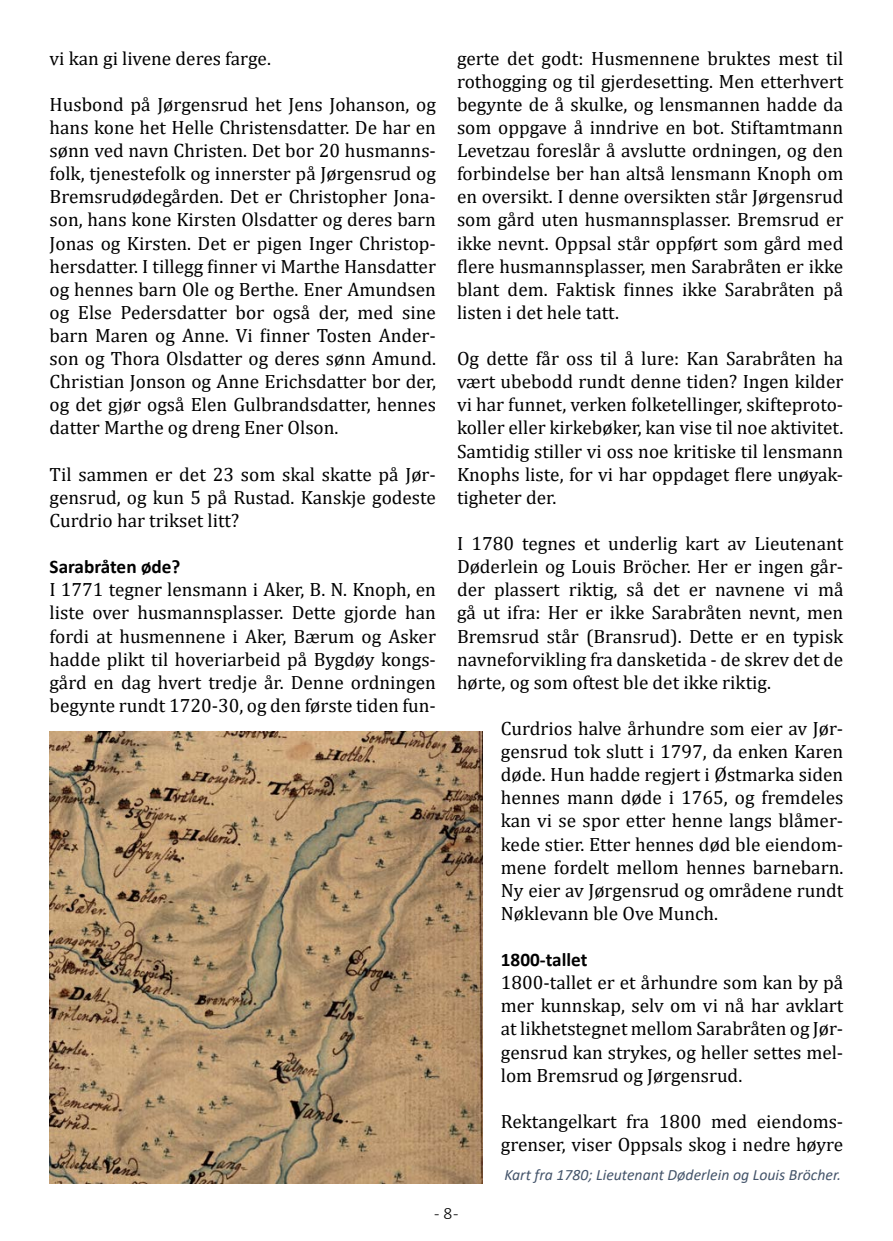
<style>
.page{position:relative;width:893px;height:1241px;background:#fff}
.page>*{position:absolute;margin:0;border:0;box-sizing:border-box;transform-origin:0 0}
.t1{font:19.25px/23.1px "Cambria";color:#000;text-align:justify}
.t2{font:700 19.25px "Calibri";color:#000}
.t3{font:300 17.5px "Calibri";color:#000}
.t4{font:italic 15.75px "Calibri";color:#44546a}
</style>
<div class="page">
<img style="left:50px;top:731px;width:433px;height:452px">
<p class="t1" style="left:50px;top:46px;width:223px">vi kan gi livene deres farge.</p>
<p class="t1" style="left:50px;top:93px;width:388px">Husbond på Jørgensrud het Jens Johanson, og hans kone het Helle Christensdatter. De har en sønn ved navn Christen. Det bor 20 husmanns&shy;folk, tjenestefolk og innerster på Jørgensrud og Bremsrudødegården. Det er Christopher Jona&shy;son, hans kone Kirsten Olsdatter og deres barn Jonas og Kirsten. Det er pigen Inger Christop&shy;hersdatter. I tillegg finner vi Marthe Hansdatter og hennes barn Ole og Berthe. Ener Amundsen og Else Pedersdatter bor også der, med sine barn Maren og Anne. Vi finner Tosten Ander&shy;son og Thora Olsdatter og deres sønn Amund.<br>Christian Jonson og Anne Erichsdatter bor der, og det gjør også Elen Gulbrandsdatter, hennes datter Marthe og dreng Ener Olson.</p>
<p class="t1" style="left:50px;top:462px;width:388px">Til sammen er det 23 som skal skatte på Jør&shy;gensrud, og kun 5 på Rustad. Kanskje godeste Curdrio har trikset litt?</p>
<p class="t2" style="left:50px;top:553px;width:132px">Sarabråten øde?</p>
<p class="t1" style="left:50px;top:578px;width:388px">I 1771 tegner lensmann i Aker, B. N. Knoph, en liste over husmannsplasser. Dette gjorde han fordi at husmennene i Aker, Bærum og Asker hadde plikt til hoveriarbeid på Bygdøy kongs&shy;gård en dag hvert tredje år. Denne ordningen begynte rundt 1720-30, og den første tiden fun-</p>
<p class="t1" style="left:457px;top:46px;width:388px">gerte det godt: Husmennene bruktes mest til rothogging og til gjerdesetting. Men etterhvert begynte de å skulke, og lensmannen hadde da som oppgave å inndrive en bot. Stiftamtmann Levetzau foreslår å avslutte ordningen, og den forbindelse ber han altså lensmann Knoph om en oversikt. I denne oversikten står Jørgensrud som gård uten husmannsplasser. Bremsrud er ikke nevnt. Oppsal står oppført som gård med flere husmannsplasser, men Sarabråten er ikke blant dem. Faktisk finnes ikke Sarabråten på listen i det hele tatt.</p>
<p class="t1" style="left:457px;top:347px;width:388px">Og dette får oss til å lure: Kan Sarabråten ha vært ubebodd rundt denne tiden? Ingen kilder vi har funnet, verken folketellinger, skifteproto&shy;koller eller kirkebøker, kan vise til noe aktivitet.<br>Samtidig stiller vi oss noe kritiske til lensmann Knophs liste, for vi har oppdaget flere unøyak&shy;tigheter der.</p>
<p class="t1" style="left:457px;top:531px;width:388px">I 1780 tegnes et underlig kart av Lieutenant Døderlein og Louis Bröcher. Her er ingen går&shy;der plassert riktig, så det er navnene vi må gå ut ifra: Her er ikke Sarabråten nevnt, men Bremsrud står (Bransrud). Dette er en typisk navneforvikling fra dansketida - de skrev det de hørte, og som oftest ble det ikke riktig.</p>
<p class="t1" style="left:501px;top:716px;width:344px">Curdrios halve århundre som eier av Jør&shy;gensrud tok slutt i 1797, da enken Karen døde. Hun hadde regjert i Østmarka siden hennes mann døde i 1765, og fremdeles kan vi se spor etter henne langs blåmer&shy;kede stier. Etter hennes død ble eiendom&shy;mene fordelt mellom hennes barnebarn.<br>Ny eier av Jørgensrud og områdene rundt Nøklevann ble Ove Munch.</p>
<p class="t2" style="left:501px;top:945px;width:88px">1800-tallet</p>
<p class="t1" style="left:501px;top:970px;width:344px">1800-tallet er et århundre som kan by på mer kunnskap, selv om vi nå har avklart at likhetstegnet mellom Sarabråten og Jør&shy;gensrud kan strykes, og heller settes mel&shy;lom Bremsrud og Jørgensrud.</p>
<p class="t1" style="left:501px;top:1109px;width:344px">Rektangelkart fra 1800 med eiendoms&shy;grenser, viser Oppsals skog i nedre høyre</p>
<p class="t4" style="left:504px;top:1163px;width:338px">Kart fra 1780; Lieutenant Døderlein og Louis Bröcher.</p>
<p class="t3" style="left:434px;top:1201px;width:26px">- 8 -</p>
</div>
